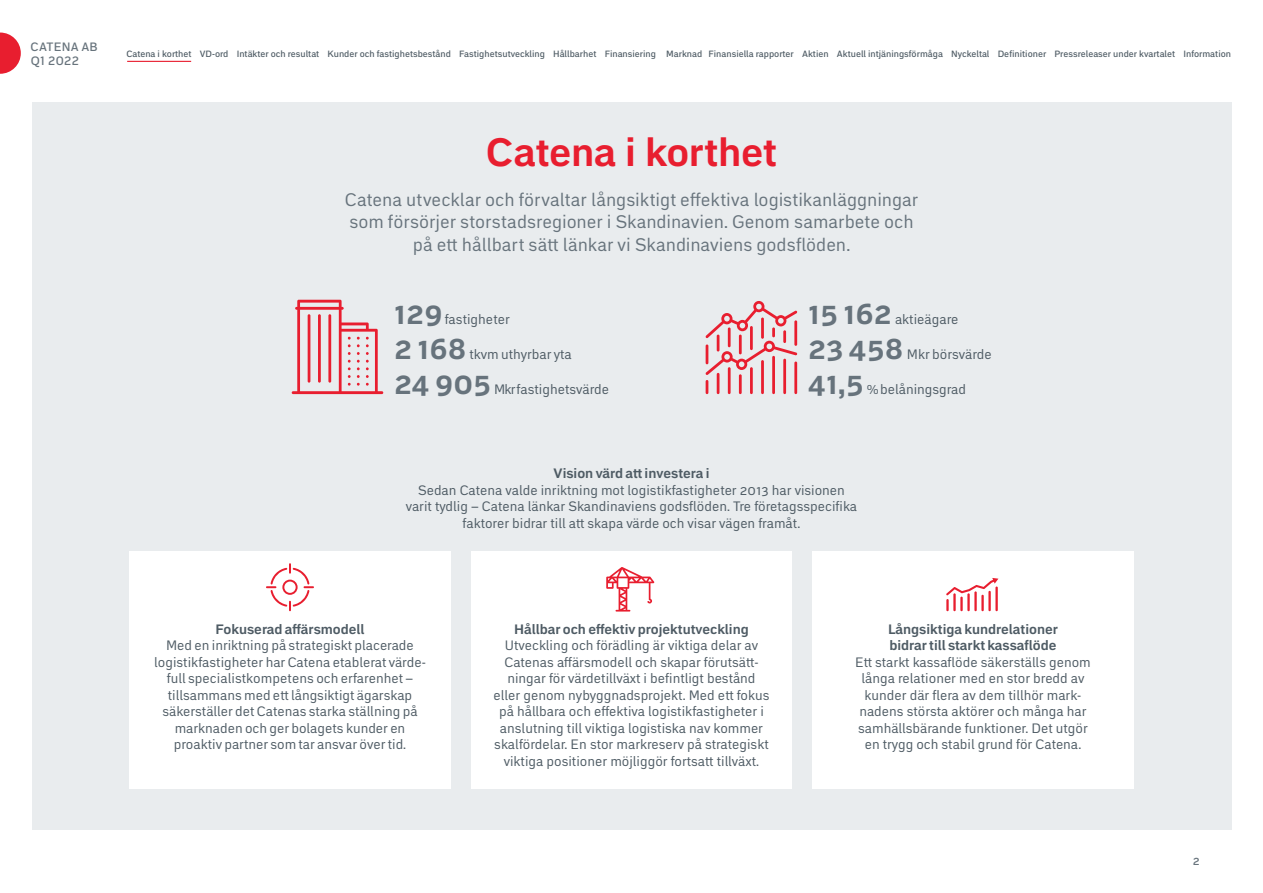
<style>
.page{position:relative;width:1263px;height:893px;background:#fff}
.page>*{position:absolute;margin:0;border:0;box-sizing:border-box;transform-origin:0 0}
.t1{font:700 39px "Embarcadero MVB Pro";letter-spacing:-.005em;color:#e81e2f}
.t2{font:700 30px "Embarcadero MVB Pro";color:#67737c}
.t3{font:18px/22.5px "Embarcadero MVB Pro";color:#67737c;text-align:center}
.t4{font:13.5px/16.5px "Embarcadero MVB Pro";color:#4e5b64;text-align:center}
.t5{font:700 13.5px/16.5px "Embarcadero MVB Pro";color:#4e5b64}
.t6{font:500 12px/13.5px "Embarcadero MVB Pro";letter-spacing:.02em;color:#67737c}
.t7{font:500 9px "Embarcadero MVB Pro";color:#4e5b64}
</style>
<div class="page">
<svg style="left:0;top:33px;width:21px;height:41px"></svg>
<div style="left:32px;top:102px;width:1199px;height:727px;background:#e9ecee"></div>
<svg style="left:292px;top:300px;width:91px;height:94px"></svg>
<svg style="left:705px;top:301px;width:92px;height:93px"></svg>
<hr style="left:794px;top:320px;width:3px;height:26px;background:#e81e2f">
<div style="left:130px;top:552px;width:320px;height:237px;background:#fff"></div>
<div style="left:471px;top:552px;width:321px;height:237px;background:#fff"></div>
<div style="left:813px;top:552px;width:320px;height:237px;background:#fff"></div>
<svg style="left:266px;top:563px;width:48px;height:48px"></svg>
<svg style="left:946px;top:578px;width:52px;height:33px"></svg>
<svg style="left:606px;top:567px;width:48px;height:45px"></svg>
<hr style="left:127px;top:61px;width:64px;height:1px;background:#e81e2f">
<p class="t6" style="left:31px;top:40px;width:69px">CATENA AB<br>Q1 2022</p>
<p class="t7" style="left:126px;top:47px;width:1106px">Catena i korthet VD-ord Intäkter och resultat Kunder och fastighetsbestånd Fastighetsutveckling Hållbarhet Finansiering Marknad Finansiella rapporter Aktien Aktuell intjäningsförmåga Nyckeltal Definitioner Pressreleaser under kvartalet Information</p>
<h1 class="t1" style="left:486px;top:124px;width:293px">Catena i korthet</h1>
<h3 class="t3" style="left:345px;top:188px;width:575px">Catena utvecklar och förvaltar långsiktigt effektiva logistikanläggningar som försörjer storstadsregioner i Skandinavien. Genom samarbete och på ett hållbart sätt länkar vi Skandinaviens godsflöden.</h3>
<h2 class="t2" style="left:394px;top:292px;width:50px">129</h2>
<p class="t4" style="left:445px;top:311px;width:66px">fastigheter</p>
<h2 class="t2" style="left:394px;top:327px;width:74px">2 168</h2>
<p class="t4" style="left:469px;top:346px;width:104px">tkvm uthyrbar yta</p>
<h2 class="t2" style="left:394px;top:362px;width:99px">24 905</h2>
<p class="t4" style="left:494px;top:381px;width:117px">Mkrfastighetsvärde</p>
<h2 class="t2" style="left:808px;top:292px;width:86px">15 162</h2>
<p class="t4" style="left:895px;top:310px;width:65px">aktieägare</p>
<h2 class="t2" style="left:808px;top:327px;width:97px">23 458</h2>
<p class="t4" style="left:907px;top:345px;width:86px">Mkr börsvärde</p>
<h2 class="t2" style="left:808px;top:362px;width:57px">41,5</h2>
<p class="t4" style="left:867px;top:380px;width:101px">%belåningsgrad</p>
<p class="t5" style="left:554px;top:465px;width:157px">Vision värd att investera i</p>
<p class="t4" style="left:406px;top:481px;width:453px">Sedan Catena valde inriktning mot logistikfastigheter 2013 har visionen varit tydlig – Catena länkar Skandinaviens godsflöden. Tre företagsspecifika faktorer bidrar till att skapa värde och visar vägen framåt.</p>
<p class="t5" style="left:215px;top:620px;width:151px">Fokuserad affärsmodell</p>
<p class="t4" style="left:154px;top:637px;width:273px">Med en inriktning på strategiskt placerade logistikfastigheter har Catena etablerat värde&shy;full specialistkompetens och erfarenhet – tillsammans med ett långsiktigt ägarskap säkerställer det Catenas starka ställning på marknaden och ger bolagets kunder en proaktiv partner som tar ansvar över tid.</p>
<p class="t5" style="left:514px;top:620px;width:236px">Hållbar och effektiv projektutveckling</p>
<p class="t4" style="left:493px;top:637px;width:278px">Utveckling och förädling är viktiga delar av Catenas affärsmodell och skapar förutsätt&shy;ningar för värdetillväxt i befintligt bestånd eller genom nybyggnadsprojekt. Med ett fokus på hållbara och effektiva logistikfastigheter i anslutning till viktiga logistiska nav kommer skalfördelar. En stor markreserv på strategiskt viktiga positioner möjliggör fortsatt tillväxt.</p>
<p class="t5" style="left:888px;top:620px;width:171px">Långsiktiga kundrelationer bidrar till starkt kassaflöde</p>
<p class="t4" style="left:855px;top:653px;width:237px">Ett starkt kassaflöde säkerställs genom långa relationer med en stor bredd av kunder där flera av dem tillhör mark&shy;nadens största aktörer och många har samhällsbärande funktioner. Det utgör en trygg och stabil grund för Catena.</p>
<p class="t6" style="left:1193px;top:854px;width:9px">2</p>
</div>
